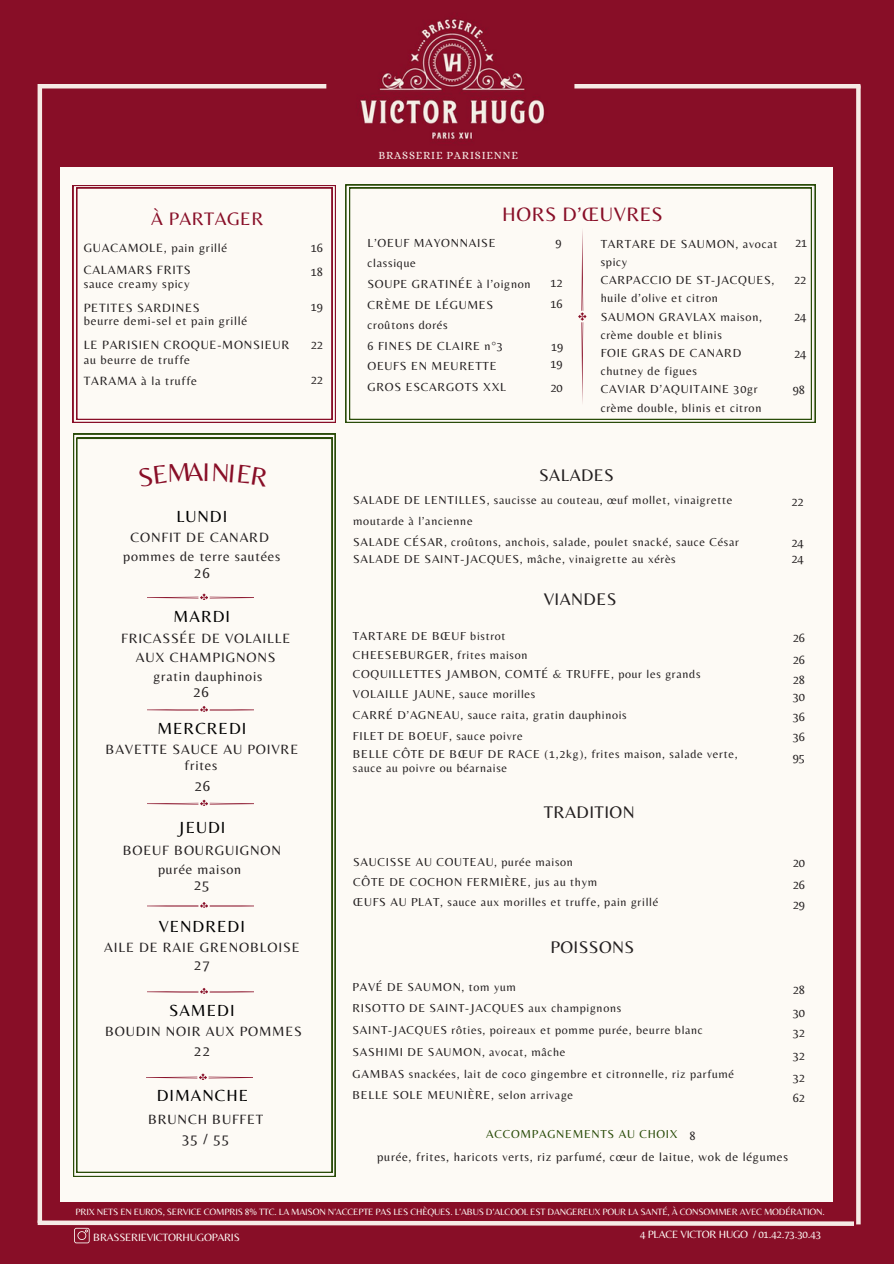
<style>
.page{position:relative;width:894px;height:1264px;background:#fff}
.page>*{position:absolute;margin:0;border:0;box-sizing:border-box;transform-origin:0 0}
.t1{font:20.25px "Belleza";letter-spacing:.025em;color:#880e27}
.t2{font:18.75px "Belleza";letter-spacing:.025em;color:#880e27}
.t3{font:17.55px "Belleza";letter-spacing:.025em;color:#231f20}
.t4{font:16.8px "Belleza";letter-spacing:.06em;color:#000}
.t5{font:15px "Belleza";letter-spacing:.06em;color:#231f20}
.t6{font:13.95px/19.2px "Belleza";letter-spacing:.06em;color:#231f20;text-align:center}
.t7{font:12.45px/17.4px "Belleza";letter-spacing:.06em;color:#231f20}
.t8{font:12.15px/18.3px "Belleza";letter-spacing:.06em;color:#231f20}
.t9{font:12px/20px "Belleza";letter-spacing:.06em;color:#231f20}
.t10{font:12px "Belleza";letter-spacing:.06em;color:#2a4c09}
.t11{font:11.1px "Alice";letter-spacing:.065em;color:#f6ebe6}
.t12{font:10.95px "Belleza";letter-spacing:-.02em;color:#fdfaf5}
.t13{font:9.45px "Belleza";letter-spacing:-.02em;color:#fdfaf5}
</style>
<div class="page">
<div style="left:0;top:0;width:893px;height:1263px;background:#880e27"></div>
<img style="left:315px;top:18px;width:272px;height:122px">
<hr style="left:40px;top:84px;width:286px;height:4px;background:#f6ebe6">
<hr style="left:38px;top:84px;width:4px;height:1138px;background:#f6ebe6">
<hr style="left:574px;top:84px;width:286px;height:4px;background:#f6ebe6">
<svg style="left:855px;top:88px;width:5px;height:1136px;fill:#f6ebe6"></svg>
<div style="left:60px;top:167px;width:773px;height:1034px;background:#fdfaf5"></div>
<svg style="left:73px;top:185px;width:263px;height:237px"></svg>
<svg style="left:76px;top:188px;width:256px;height:231px"></svg>
<svg style="left:37px;top:1218px;width:821px;height:25px"></svg>
<svg style="left:73px;top:434px;width:262px;height:742px"></svg>
<svg style="left:76px;top:438px;width:256px;height:734px"></svg>
<svg style="left:345px;top:185px;width:469px;height:238px"></svg>
<svg style="left:139px;top:462px;width:129px;height:25px"></svg>
<p class="t2" style="left:151px;top:207px;width:113px">À PARTAGER</p>
<p class="t7" style="left:84px;top:236px;width:145px;line-height:22.4px">GUACAMOLE, pain grillé<br>CALAMARS FRITS</p>
<p class="t7" style="left:84px;top:275px;width:107px">sauce creamy spicy</p>
<h2 class="t7" style="left:84px;top:301px;width:165px;line-height:13px">PETITES SARDINES<br>beurre demi-sel et pain grillé</h2>
<h3 class="t7" style="left:84px;top:337px;width:207px;line-height:14.9px">LE PARISIEN CROQUE-MONSIEUR au beurre de truffe</h3>
<h4 class="t7" style="left:84px;top:372px;width:115px">TARAMA à la truffe</h4>
<p class="t7" style="left:311px;top:239px;width:14px">16</p>
<p class="t7" style="left:311px;top:263px;width:14px">18</p>
<h1 class="t7" style="left:311px;top:297px;width:14px">19</h1>
<h6 class="t7" style="left:311px;top:336px;width:14px">22</h6>
<p class="t7" style="left:311px;top:371px;width:14px">22</p>
<p class="t4" style="left:176px;top:506px;width:52px">LUNDI</p>
<h6 class="t6" style="left:123px;top:527px;width:159px">CONFIT DE CANARD pommes de terre sautées</h6>
<h6 class="t5" style="left:194px;top:564px;width:17px">26</h6>
<p class="t4" style="left:173px;top:607px;width:58px">MARDI</p>
<p class="t6" style="left:121px;top:628px;width:170px">FRICASSÉE DE VOLAILLE<br>AUX CHAMPIGNONS gratin dauphinois</p>
<h6 class="t5" style="left:193px;top:683px;width:17px">26</h6>
<p class="t4" style="left:157px;top:718px;width:90px">MERCREDI</p>
<h6 class="t6" style="left:105px;top:739px;width:194px">BAVETTE SAUCE AU POIVRE</h6>
<p class="t6" style="left:184px;top:755px;width:34px">frites</p>
<h6 class="t5" style="left:194px;top:777px;width:17px">26</h6>
<p class="t4" style="left:178px;top:817px;width:49px">JEUDI</p>
<h1 class="t6" style="left:123px;top:840px;width:160px">BOEUF BOURGUIGNON purée maison</h1>
<h6 class="t5" style="left:194px;top:876px;width:17px">25</h6>
<p class="t4" style="left:159px;top:916px;width:88px">VENDREDI</p>
<h6 class="t6" style="left:104px;top:937px;width:197px">AILE DE RAIE GRENOBLOISE</h6>
<h6 class="t5" style="left:194px;top:956px;width:17px">27</h6>
<p class="t4" style="left:169px;top:1000px;width:67px">SAMEDI</p>
<p class="t6" style="left:105px;top:1021px;width:198px">BOUDIN NOIR AUX POMMES</p>
<h6 class="t5" style="left:194px;top:1042px;width:17px">22</h6>
<p class="t4" style="left:157px;top:1085px;width:93px">DIMANCHE</p>
<h2 class="t5" style="left:182px;top:1129px;width:49px">35 / 55</h2>
<h3 class="t6" style="left:148px;top:1109px;width:117px">BRUNCH BUFFET</h3>
<p class="t11" style="left:378px;top:149px;width:141px">BRASSERIE PARISIENNE</p>
<h2 class="t1" style="left:502px;top:202px;width:162px">HORS D’ŒUVRES</h2>
<p class="t8" style="left:367px;top:232px;width:165px;line-height:20.5px">L’OEUF MAYONNAISE classique<br>SOUPE GRATINÉE à l’oignon<br>CRÈME DE LÉGUMES croûtons dorés<br>6 FINES DE CLAIRE n°3<br>OEUFS EN MEURETTE<br>GROS ESCARGOTS XXL</p>
<p class="t8" style="left:600px;top:234px;width:178px">TARTARE DE SAUMON, avocat spicy<br>CARPACCIO DE ST-JACQUES, huile d’olive et citron<br>SAUMON GRAVLAX maison, crème double et blinis<br>FOIE GRAS DE CANARD chutney de figues<br>CAVIAR D’AQUITAINE 30gr crème double, blinis et citron</p>
<h2 class="t7" style="left:555px;top:234px;width:8px">9</h2>
<h6 class="t7" style="left:550px;top:274px;width:14px">12</h6>
<h6 class="t7" style="left:795px;top:234px;width:14px">21</h6>
<p class="t7" style="left:793px;top:271px;width:14px">22</p>
<p class="t7" style="left:793px;top:308px;width:14px">24</p>
<p class="t7" style="left:793px;top:345px;width:14px">24</p>
<h6 class="t7" style="left:550px;top:295px;width:14px">16</h6>
<h6 class="t7" style="left:551px;top:337px;width:14px">19</h6>
<h6 class="t7" style="left:550px;top:354px;width:14px">19</h6>
<h6 class="t7" style="left:550px;top:379px;width:14px">20</h6>
<h6 class="t7" style="left:792px;top:381px;width:14px">98</h6>
<h4 class="t3" style="left:539px;top:464px;width:76px">SALADES</h4>
<p class="t9" style="left:353px;top:489px;width:387px;line-height:21px">SALADE DE LENTILLES, saucisse au couteau, œuf mollet, vinaigrette moutarde à l’ancienne<br>SALADE CÉSAR, croûtons, anchois, salade, poulet snacké, sauce César</p>
<p class="t9" style="left:353px;top:549px;width:324px">SALADE DE SAINT-JACQUES, mâche, vinaigrette au xérès</p>
<p class="t3" style="left:543px;top:589px;width:74px">VIANDES</p>
<h4 class="t9" style="left:353px;top:626px;width:349px">TARTARE DE BŒUF bistrot<br>CHEESEBURGER, frites maison<br>COQUILLETTES JAMBON, COMTÉ &amp; TRUFFE, pour les grands VOLAILLE JAUNE, sauce morilles<br>CARRÉ D’AGNEAU, sauce raita, gratin dauphinois<br>FILET DE BOEUF, sauce poivre</h4>
<h4 class="t9" style="left:353px;top:747px;width:386px;line-height:14px">BELLE CÔTE DE BŒUF DE RACE (1,2kg), frites maison, salade verte, sauce au poivre ou béarnaise</h4>
<p class="t3" style="left:543px;top:801px;width:92px">TRADITION</p>
<p class="t9" style="left:353px;top:852px;width:306px">SAUCISSE AU COUTEAU, purée maison<br>CÔTE DE COCHON FERMIÈRE, jus au thym<br>ŒUFS AU PLAT, sauce aux morilles et truffe, pain grillé</p>
<h2 class="t3" style="left:550px;top:936px;width:85px">POISSONS</h2>
<h2 class="t9" style="left:352px;top:975px;width:383px;line-height:21.6px">PAVÉ DE SAUMON, tom yum<br>RISOTTO DE SAINT-JACQUES aux champignons<br>SAINT-JACQUES rôties, poireaux et pomme purée, beurre blanc SASHIMI DE SAUMON, avocat, mâche<br>GAMBAS snackées, lait de coco gingembre et citronnelle, riz parfumé BELLE SOLE MEUNIÈRE, selon arrivage</h2>
<h3 class="t7" style="left:791px;top:493px;width:14px">22</h3>
<h6 class="t7" style="left:791px;top:533px;width:14px">24</h6>
<h2 class="t7" style="left:791px;top:550px;width:14px">24</h2>
<h4 class="t7" style="left:792px;top:628px;width:14px">26</h4>
<p class="t7" style="left:792px;top:650px;width:14px">26</p>
<p class="t7" style="left:792px;top:670px;width:14px">28<br>30</p>
<h2 class="t7" style="left:792px;top:708px;width:14px">36</h2>
<h4 class="t7" style="left:792px;top:728px;width:14px">36</h4>
<p class="t7" style="left:792px;top:748px;width:14px">95</p>
<p class="t7" style="left:792px;top:853px;width:14px">20</p>
<h6 class="t7" style="left:792px;top:875px;width:14px">26</h6>
<h2 class="t7" style="left:792px;top:895px;width:14px">29</h2>
<p class="t7" style="left:792px;top:981px;width:14px">28</p>
<p class="t7" style="left:792px;top:1003px;width:14px">30</p>
<p class="t7" style="left:792px;top:1023px;width:14px">32</p>
<p class="t7" style="left:792px;top:1046px;width:14px">32</p>
<p class="t7" style="left:792px;top:1068px;width:14px">32</p>
<p class="t7" style="left:792px;top:1088px;width:14px">62</p>
<h2 class="t10" style="left:486px;top:1126px;width:193px">ACCOMPAGNEMENTS AU CHOIX</h2>
<h3 class="t7" style="left:377px;top:1147px;width:412px">purée, frites, haricots verts, riz parfumé, cœur de laitue, wok de légumes</h3>
<p class="t7" style="left:689px;top:1126px;width:8px">8</p>
<p class="t13" style="left:76px;top:1206px;width:750px">PRIX NETS EN EUROS, SERVICE COMPRIS 8% TTC. LA MAISON N’ACCEPTE PAS LES CHÈQUES. L’ABUS D’ALCOOL EST DANGEREUX POUR LA SANTÉ, À CONSOMMER AVEC MODÉRATION.</p>
<p class="t12" style="left:93px;top:1230px;width:148px">BRASSERIEVICTORHUGOPARIS</p>
<p class="t12" style="left:640px;top:1228px;width:182px">4 PLACE VICTOR HUGO / 01.42.73.30.43</p>
</div>
